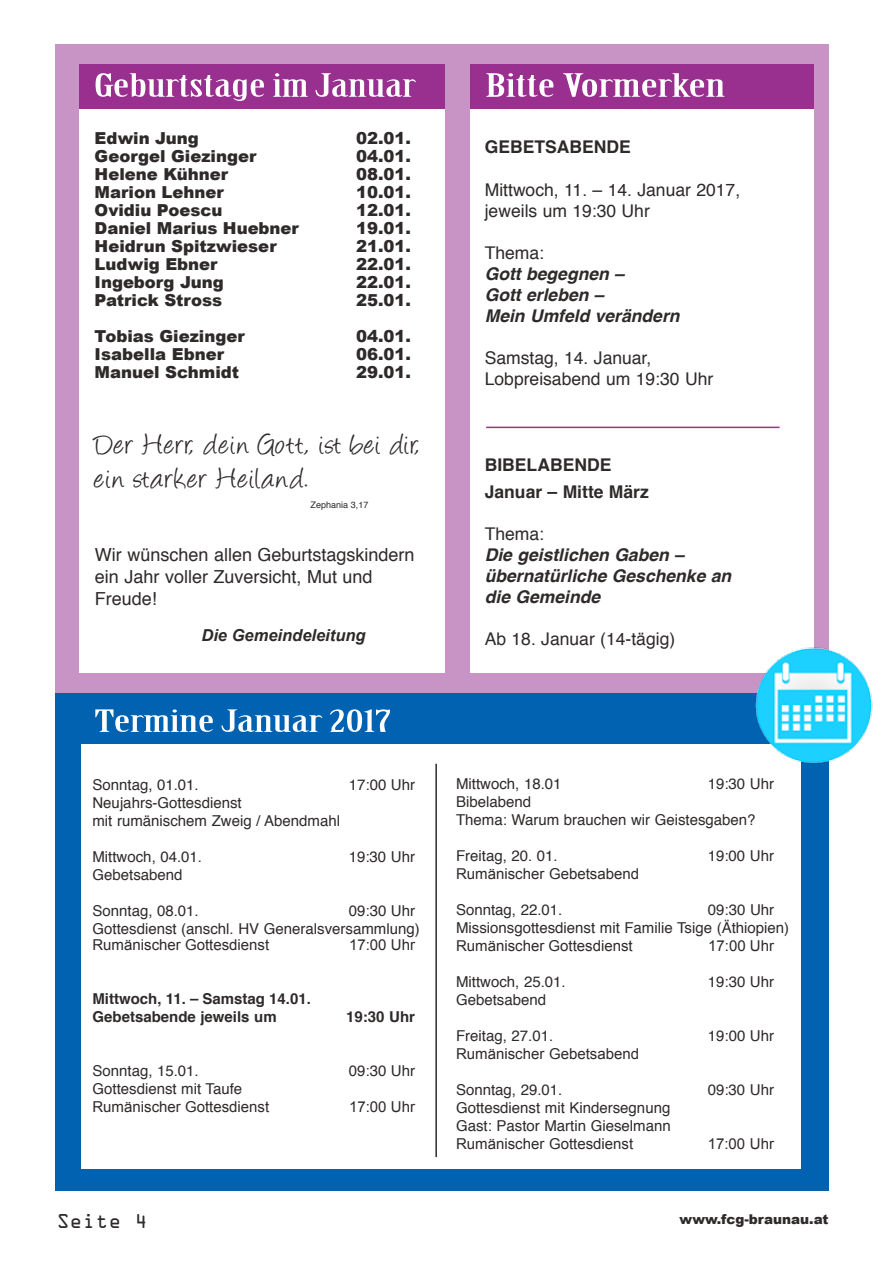
<style>
.page{position:relative;width:893px;height:1263px;background:#fff}
.page>*{position:absolute;margin:0;border:0;box-sizing:border-box;transform-origin:0 0}
.t1{font:33px/34.5px "Angelina";letter-spacing:.05em;color:#2e2a29}
.t2{font:31.5px "Birch Std";color:#fff;scale:1.9 1}
.t3{font:31.5px "Birch Std";color:#fff;scale:2 1}
.t4{font:30px "Birch Std";color:#fff;scale:2 1}
.t5{font:18px/21.6px "Helvetica";color:#2e2a29}
.t6{font:18px "OCRA Std";color:#2e2a29}
.t7{font:17.55px/21px "Helvetica";color:#2e2a29}
.t8{font:italic 700 17.55px/21px "Helvetica";color:#2e2a29}
.t9{font:700 17.55px/27px "Helvetica";color:#2e2a29}
.t10{font:900 16.5px "Arial";color:#2e2a29}
.t11{font:italic 700 16.5px "Arial";color:#2e2a29}
.t12{font:15px/18px "Helvetica";color:#2e2a29}
.t13{font:15px "Arial";color:#2e2a29}
.t14{font:700 15px/18px "Helvetica";color:#2e2a29}
.t15{font:900 13.5px "Arial";color:#2e2a29}
.t16{font:9px "Helvetica";color:#2e2a29}
</style>
<div class="page">
<div style="left:55px;top:45px;width:773px;height:1146px;background:#c894c5"></div>
<div style="left:80px;top:91px;width:365px;height:582px;background:#fff"></div>
<div style="left:55px;top:693px;width:773px;height:498px;background:#0062b0"></div>
<div style="left:81px;top:744px;width:719px;height:424px;background:#fff"></div>
<hr style="left:435px;top:764px;width:2px;height:393px;background:#2e2a29">
<div style="left:470px;top:98px;width:343px;height:575px;background:#fff"></div>
<div style="left:470px;top:64px;width:343px;height:44px;background:#992f8f"></div>
<img style="left:755px;top:638px;width:118px;height:134px">
<div style="left:80px;top:64px;width:365px;height:44px;background:#992f8f"></div>
<hr style="left:486px;top:427px;width:294px;height:1px;background:#992f8f">
<h2 class="t2" style="left:94px;top:68px;width:171px">Geburtstage im Januar</h2>
<h2 class="t3" style="left:485px;top:68px;width:121px">Bitte Vormerken</h2>
<p class="t10" style="left:95px;top:126px;width:106px">Edwin Jung</p>
<p class="t10" style="left:356px;top:126px;width:57px">02.01.</p>
<p class="t10" style="left:95px;top:144px;width:163px">Georgel Giezinger</p>
<p class="t10" style="left:356px;top:144px;width:57px">04.01.</p>
<p class="t10" style="left:95px;top:162px;width:135px">Helene Kühner</p>
<p class="t10" style="left:356px;top:162px;width:57px">08.01.</p>
<p class="t10" style="left:95px;top:180px;width:131px">Marion Lehner</p>
<p class="t10" style="left:356px;top:180px;width:57px">10.01.</p>
<p class="t10" style="left:95px;top:198px;width:129px">Ovidiu Poescu</p>
<p class="t10" style="left:356px;top:198px;width:57px">12.01.</p>
<p class="t10" style="left:95px;top:216px;width:206px">Daniel Marius Huebner</p>
<p class="t10" style="left:356px;top:216px;width:57px">19.01.</p>
<p class="t10" style="left:95px;top:234px;width:184px">Heidrun Spitzwieser</p>
<p class="t10" style="left:356px;top:234px;width:57px">21.01.</p>
<p class="t10" style="left:95px;top:252px;width:125px">Ludwig Ebner</p>
<p class="t10" style="left:356px;top:252px;width:57px">22.01.</p>
<p class="t10" style="left:95px;top:270px;width:131px">Ingeborg Jung</p>
<p class="t10" style="left:356px;top:270px;width:57px">22.01.</p>
<p class="t10" style="left:95px;top:288px;width:129px">Patrick Stross</p>
<p class="t10" style="left:356px;top:288px;width:57px">25.01.</p>
<p class="t10" style="left:95px;top:324px;width:152px">Tobias Giezinger</p>
<p class="t10" style="left:356px;top:324px;width:57px">04.01.</p>
<p class="t10" style="left:95px;top:342px;width:131px">Isabella Ebner</p>
<p class="t10" style="left:356px;top:342px;width:57px">06.01.</p>
<p class="t10" style="left:95px;top:360px;width:146px">Manuel Schmidt</p>
<p class="t10" style="left:356px;top:360px;width:57px">29.01.</p>
<h1 class="t1" style="left:95px;top:430px;width:327px">Der Herr, dein Gott, ist bei dir, ein starker Heiland.</h1>
<p class="t16" style="left:311px;top:498px;width:59px">Zephania 3,17</p>
<p class="t5" style="left:95px;top:545px;width:321px">Wir wünschen allen Geburtstagskindern ein Jahr voller Zuversicht, Mut und<br>Freude!</p>
<p class="t11" style="left:201px;top:624px;width:166px">Die Gemeindeleitung</p>
<h3 class="t4" style="left:95px;top:704px;width:150px">Termine Januar 2017</h3>
<p class="t12" style="left:92px;top:776px;width:108px">Sonntag, 01.01.</p>
<p class="t12" style="left:349px;top:776px;width:68px">17:00 Uhr</p>
<p class="t12" style="left:92px;top:794px;width:249px">Neujahrs-Gottesdienst<br>mit rumänischem Zweig / Abendmahl</p>
<p class="t12" style="left:92px;top:848px;width:111px">Mittwoch, 04.01.</p>
<p class="t12" style="left:349px;top:848px;width:68px">19:30 Uhr</p>
<p class="t12" style="left:92px;top:866px;width:92px">Gebetsabend</p>
<p class="t12" style="left:92px;top:902px;width:108px">Sonntag, 08.01.</p>
<p class="t12" style="left:92px;top:902px;width:329px;text-indent:256px">09:30 Uhr<br>Gottesdienst (anschl. HV Generalsversammlung)</p>
<p class="t13" style="left:92px;top:935px;width:178px">Rumänischer Gottesdienst</p>
<p class="t13" style="left:349px;top:935px;width:67px">17:00 Uhr</p>
<p class="t14" style="left:92px;top:990px;width:220px">Mittwoch, 11. – Samstag 14.01.<br>Gebetsabende jeweils um</p>
<p class="t14" style="left:346px;top:1008px;width:70px">19:30 Uhr</p>
<p class="t12" style="left:92px;top:1062px;width:108px">Sonntag, 15.01.</p>
<p class="t12" style="left:349px;top:1062px;width:68px">09:30 Uhr</p>
<p class="t12" style="left:92px;top:1080px;width:151px">Gottesdienst mit Taufe</p>
<p class="t13" style="left:92px;top:1097px;width:178px">Rumänischer Gottesdienst</p>
<p class="t13" style="left:349px;top:1097px;width:67px">17:00 Uhr</p>
<p class="t6" style="left:57px;top:1213px;width:92px">Seite 4</p>
<p class="t9" style="left:485px;top:134px;width:148px">GEBETSABENDE</p>
<p class="t7" style="left:485px;top:179px;width:257px">Mittwoch, 11. – 14. Januar 2017, jeweils um 19:30 Uhr</p>
<p class="t7" style="left:485px;top:242px;width:61px">Thema:</p>
<p class="t8" style="left:485px;top:263px;width:196px">Gott begegnen –<br>Gott erleben –<br>Mein Umfeld verändern</p>
<p class="t7" style="left:485px;top:348px;width:230px">Samstag, 14. Januar,<br>Lobpreisabend um 19:30 Uhr</p>
<p class="t9" style="left:485px;top:451px;width:166px">BIBELABENDE<br>Januar – Mitte März</p>
<p class="t7" style="left:485px;top:524px;width:61px">Thema:</p>
<p class="t8" style="left:485px;top:544px;width:248px">Die geistlichen Gaben – übernatürliche Geschenke an die Gemeinde</p>
<p class="t7" style="left:485px;top:629px;width:192px">Ab 18. Januar (14-tägig)</p>
<p class="t12" style="left:456px;top:775px;width:107px">Mittwoch, 18.01</p>
<p class="t12" style="left:708px;top:775px;width:68px">19:30 Uhr</p>
<p class="t12" style="left:456px;top:793px;width:301px">Bibelabend<br>Thema: Warum brauchen wir Geistesgaben?</p>
<p class="t12" style="left:456px;top:847px;width:103px">Freitag, 20. 01.</p>
<p class="t12" style="left:708px;top:847px;width:68px">19:00 Uhr</p>
<p class="t13" style="left:456px;top:863px;width:185px">Rumänischer Gebetsabend</p>
<p class="t12" style="left:456px;top:901px;width:108px">Sonntag, 22.01.</p>
<p class="t12" style="left:456px;top:901px;width:335px;text-indent:252px">09:30 Uhr<br>Missionsgottesdienst mit Familie Tsige (Äthiopien)</p>
<p class="t13" style="left:456px;top:935px;width:178px">Rumänischer Gottesdienst</p>
<p class="t13" style="left:708px;top:935px;width:67px">17:00 Uhr</p>
<p class="t12" style="left:456px;top:973px;width:111px">Mittwoch, 25.01.</p>
<p class="t12" style="left:708px;top:973px;width:68px">19:30 Uhr</p>
<p class="t12" style="left:456px;top:991px;width:92px">Gebetsabend</p>
<p class="t12" style="left:456px;top:1027px;width:99px">Freitag, 27.01.</p>
<p class="t12" style="left:708px;top:1027px;width:68px">19:00 Uhr</p>
<p class="t13" style="left:456px;top:1043px;width:185px">Rumänischer Gebetsabend</p>
<p class="t12" style="left:456px;top:1081px;width:108px">Sonntag, 29.01.</p>
<p class="t12" style="left:708px;top:1081px;width:68px">09:30 Uhr</p>
<p class="t12" style="left:456px;top:1099px;width:216px">Gottesdienst mit Kindersegnung<br>Gast: Pastor Martin Gieselmann</p>
<p class="t13" style="left:456px;top:1133px;width:179px">Rumänischer Gottesdienst</p>
<p class="t13" style="left:708px;top:1133px;width:68px">17:00 Uhr</p>
<p class="t15" style="left:680px;top:1209px;width:150px">www.fcg-braunau.at</p>
</div>
